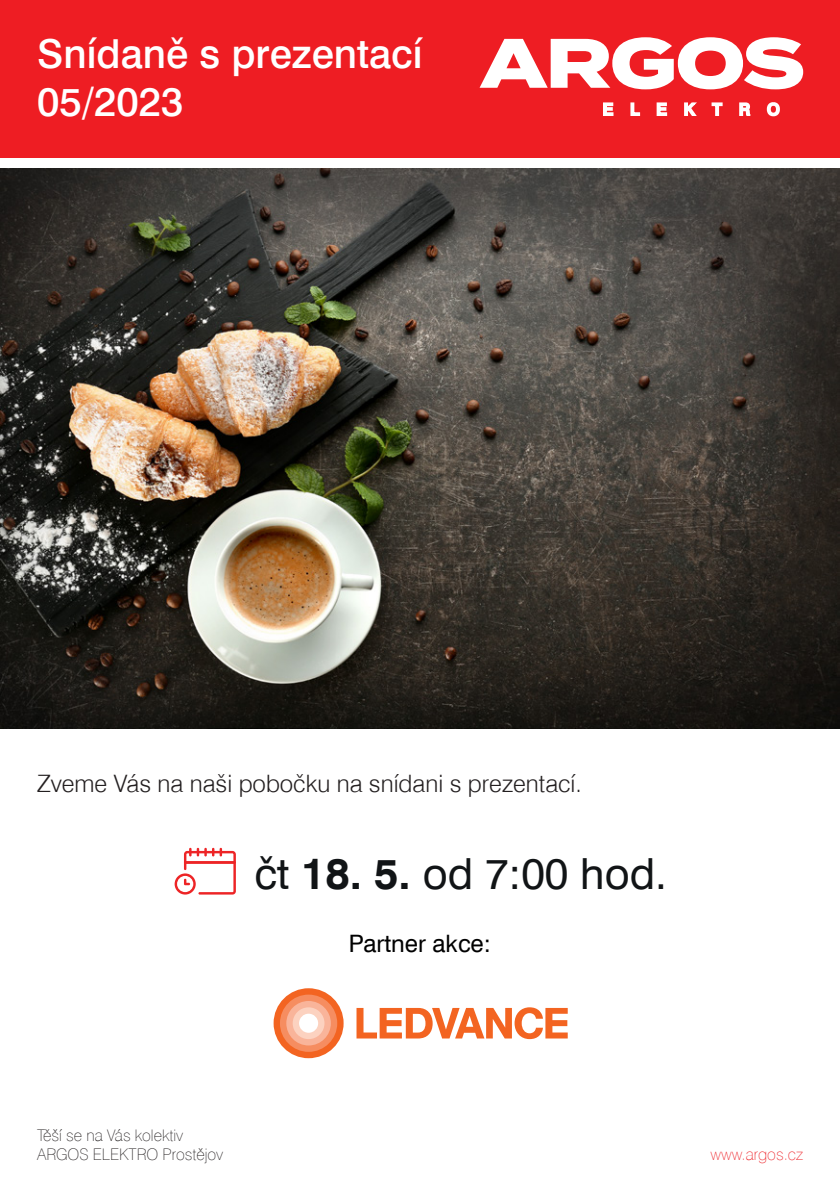
<style>
.page{position:relative;width:840px;height:1191px;background:#fff}
.page>*{position:absolute;margin:0;border:0;box-sizing:border-box;transform-origin:0 0}
.t1{font:42.8px "Swiss 721 TL";color:#111416}
.t2{font:500 40px/48px "Swiss 721 TL";color:#fff}
.t3{font:300 24px "Swiss 721 TL";color:#231f20}
.t4{font:24px "Swiss 721 TL";color:#000001}
.t5{font:100 16px/19.2px "Swiss 721 TL";color:#231f20}
.t6{font:100 16px "Swiss 721 TL";color:#ee1d23}
.s1{font-weight:700}
</style>
<div class="page">
<div style="left:0;top:0;width:839px;height:157px;background:#ee1d23"></div>
<svg style="left:479px;top:37px;width:323px;height:52px"></svg>
<svg style="left:603px;top:102px;width:11px;height:14px"></svg>
<svg style="left:630px;top:102px;width:10px;height:14px"></svg>
<svg style="left:656px;top:102px;width:11px;height:14px"></svg>
<svg style="left:684px;top:102px;width:13px;height:14px"></svg>
<svg style="left:711px;top:102px;width:12px;height:14px"></svg>
<svg style="left:739px;top:102px;width:12px;height:14px"></svg>
<svg style="left:766px;top:102px;width:14px;height:15px"></svg>
<svg style="left:174px;top:848px;width:62px;height:46px"></svg>
<img style="left:0;top:169px;width:839px;height:559px">
<svg style="left:356px;top:1007px;width:211px;height:32px"></svg>
<div style="left:273px;top:988px;width:70px;height:70px;background:#f36421;border-radius:50%"></div>
<div style="left:280px;top:994px;width:57px;height:57px;background:#f68d60;border-radius:50%"></div>
<div style="left:286px;top:1001px;width:44px;height:44px;background:#f9b49a;border-radius:50%"></div>
<div style="left:292px;top:1007px;width:32px;height:32px;background:#fcd2c0;border-radius:50%"></div>
<div style="left:299px;top:1013px;width:19px;height:19px;background:#fff;border-radius:50%"></div>
<h2 class="t2" style="left:37px;top:28px;width:386px">Snídaně s prezentací<br>05/2023</h2>
<p class="t3" style="left:37px;top:768px;width:546px">Zveme Vás na naši pobočku na snídani s prezentací.</p>
<h1 class="t1" style="left:254px;top:847px;width:413px">čt <span class="s1">18. 5.</span> od 7:00 hod.</h1>
<p class="t4" style="left:349px;top:928px;width:143px">Partner akce:</p>
<p class="t5" style="left:37px;top:1124px;width:188px">Těší se na Vás kolektiv<br>ARGOS ELEKTRO Prostějov</p>
<p class="t6" style="left:710px;top:1144px;width:94px">www.argos.cz</p>
</div>
